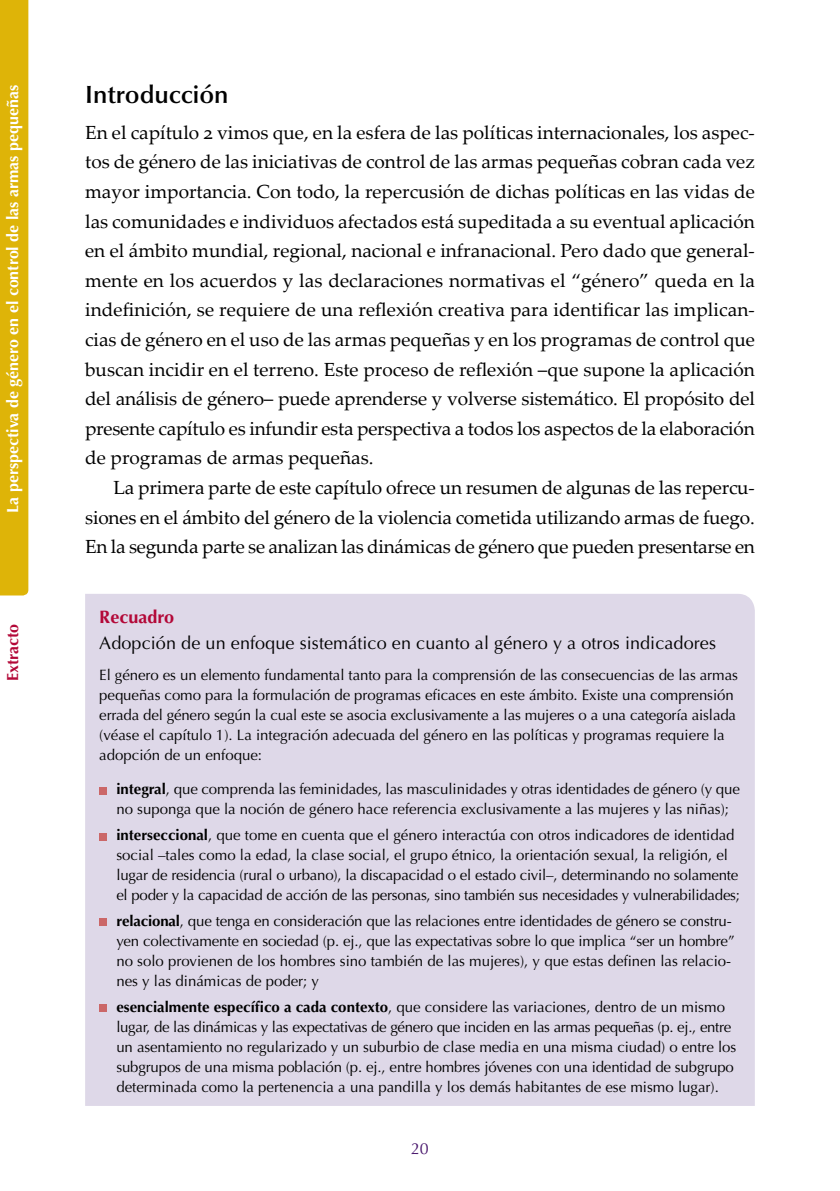
<style>
.page{position:relative;width:840px;height:1191px;background:#fff}
.page>*{position:absolute;margin:0;border:0;box-sizing:border-box;transform-origin:0 0}
.t1{font:600 25px "Optima LT Std";color:#000}
.t2{font:19px/29.6px "Palatino Linotype";letter-spacing:-.015em;color:#000;text-align:justify}
.t3{font:18px "Optima LT Std";letter-spacing:.005em;color:#000}
.t4{font:700 18px "Optima LT Std";color:#b30838}
.t5{font:700 16px "Optima LT Std";color:#fff}
.t6{font:700 16px "Optima LT Std";color:#b30838}
.t7{font:16px "Optima LT Std";color:#49176d}
.t8{font:15px/20px "Optima LT Std";letter-spacing:-.005em;color:#000}
.s1{font-weight:700}
</style>
<div class="page">
<div style="left:0;top:0;width:28px;height:595px;background:#deb408"></div>
<div style="left:85px;top:594px;width:669px;height:512px;background:#ded8e8"></div>
<svg style="left:99px;top:787px;width:7px;height:7px"></svg>
<svg style="left:99px;top:833px;width:7px;height:7px"></svg>
<svg style="left:99px;top:918px;width:7px;height:8px"></svg>
<svg style="left:99px;top:1004px;width:7px;height:7px"></svg>
<p class="t5" style="left:3px;top:512px;width:429px;rotate:-90deg">La perspectiva de género en el control de las armas pequeñas</p>
<p class="t6" style="left:3px;top:681px;width:59px;rotate:-90deg">Extracto</p>
<h1 class="t1" style="left:85px;top:80px;width:145px">Introducción</h1>
<p class="t2" style="left:85px;top:117px;width:671px">En el capítulo 2 vimos que, en la esfera de las políticas internacionales, los aspec&shy;tos de género de las iniciativas de control de las armas pequeñas cobran cada vez mayor importancia. Con todo, la repercusión de dichas políticas en las vidas de las comunidades e individuos afectados está supeditada a su eventual aplicación en el ámbito mundial, regional, nacional e infranacional. Pero dado que general&shy;mente en los acuerdos y las declaraciones normativas el “género” queda en la indefinición, se requiere de una reflexión creativa para identificar las implican&shy;cias de género en el uso de las armas pequeñas y en los programas de control que buscan incidir en el terreno. Este proceso de reflexión –que supone la aplicación del análisis de género– puede aprenderse y volverse sistemático. El propósito del presente capítulo es infundir esta perspectiva a todos los aspectos de la elaboración de programas de armas pequeñas.</p>
<p class="t2" style="left:85px;top:472px;width:671px;text-indent:28px">La primera parte de este capítulo ofrece un resumen de algunas de las repercu&shy;siones en el ámbito del género de la violencia cometida utilizando armas de fuego.<br>En la segunda parte se analizan las dinámicas de género que pueden presentarse en</p>
<p class="t4" style="left:99px;top:606px;width:76px">Recuadro</p>
<p class="t3" style="left:99px;top:632px;width:618px">Adopción de un enfoque sistemático en cuanto al género y a otros indicadores</p>
<p class="t8" style="left:99px;top:665px;width:639px">El género es un elemento fundamental tanto para la comprensión de las consecuencias de las armas pequeñas como para la formulación de programas eficaces en este ámbito. Existe una comprensión errada del género según la cual este se asocia exclusivamente a las mujeres o a una categoría aislada (véase el capítulo 1). La integración adecuada del género en las políticas y programas requiere la adopción de un enfoque:</p>
<p class="t8" style="left:116px;top:779px;width:625px"><span class="s1">integral</span>, que comprenda las feminidades, las masculinidades y otras identidades de género (y que no suponga que la noción de género hace referencia exclusivamente a las mujeres y las niñas);</p>
<p class="t8" style="left:116px;top:825px;width:625px"><span class="s1">interseccional</span>, que tome en cuenta que el género interactúa con otros indicadores de identidad social –tales como la edad, la clase social, el grupo étnico, la orientación sexual, la religión, el lugar de residencia (rural o urbano), la discapacidad o el estado civil–, determinando no solamente el poder y la capacidad de acción de las personas, sino también sus necesidades y vulnerabilidades;</p>
<p class="t8" style="left:116px;top:911px;width:619px"><span class="s1">relacional</span>, que tenga en consideración que las relaciones entre identidades de género se constru&shy;yen colectivamente en sociedad (p. ej., que las expectativas sobre lo que implica “ser un hombre” no solo provienen de los hombres sino también de las mujeres), y que estas definen las relacio&shy;nes y las dinámicas de poder; y</p>
<p class="t8" style="left:116px;top:996px;width:621px"><span class="s1">esencialmente específico a cada contexto</span>, que considere las variaciones, dentro de un mismo lugar, de las dinámicas y las expectativas de género que inciden en las armas pequeñas (p. ej., entre un asentamiento no regularizado y un suburbio de clase media en una misma ciudad) o entre los subgrupos de una misma población (p. ej., entre hombres jóvenes con una identidad de subgrupo determinada como la pertenencia a una pandilla y los demás habitantes de ese mismo lugar).</p>
<p class="t7" style="left:411px;top:1139px;width:19px">20</p>
</div>
